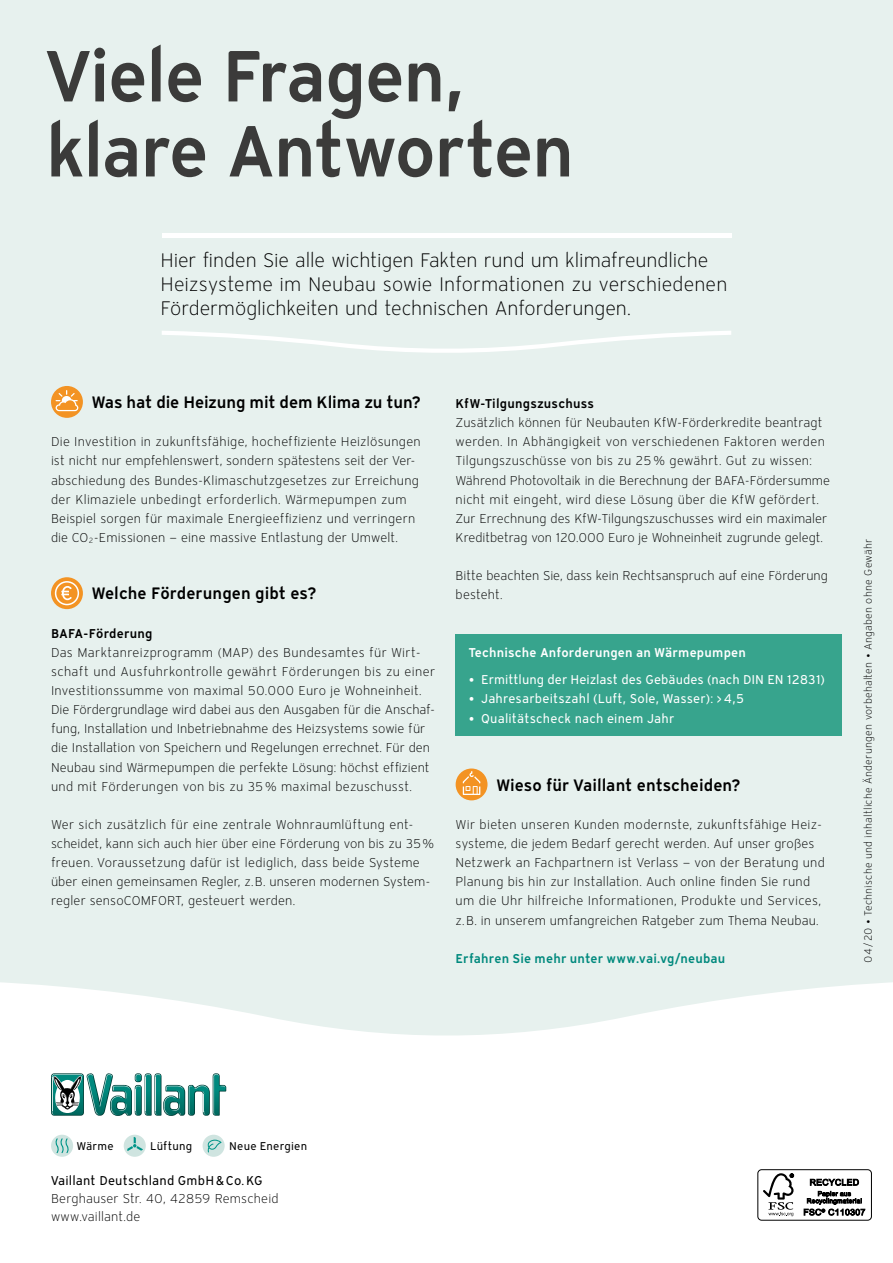
<style>
.page{position:relative;width:893px;height:1263px;background:#fff}
.page>*{position:absolute;margin:0;border:0;box-sizing:border-box;transform-origin:0 0}
.t1{font:600 72px/75px "Vaillant 14";letter-spacing:-.025em;color:#3b3b3a}
.t2{font:300 19.5px/24px "Vaillant 14";letter-spacing:-.005em;color:#000}
.t3{font:600 16.5px "Vaillant 14";letter-spacing:-.005em;color:#000}
.t4{font:300 12.75px/19.2px "Vaillant 14";letter-spacing:.01em;color:#000}
.t5{font:12.75px "Vaillant 14";letter-spacing:.005em;color:#fff}
.t6{font:600 12.75px "Vaillant 14";letter-spacing:.015em;color:#00897d}
.t7{font:600 12.75px "Vaillant 14";letter-spacing:.015em;color:#fff}
.t8{font:600 12.75px "Vaillant 14";letter-spacing:.015em;color:#000}
.t9{font:12.75px "Vaillant 14";letter-spacing:.01em;color:#000}
.t10{font:11.25px "Vaillant 14";letter-spacing:.02em;color:#000}
.t11{font:300 10.5px "Vaillant 14";letter-spacing:.02em;color:#000}
</style>
<div class="page">
<div style="left:0;top:0;width:893px;height:1058px;background:#e7f1ee"></div>
<svg style="left:0;top:982px;width:893px;height:239px"></svg>
<svg style="left:51px;top:1073px;width:33px;height:43px"></svg>
<svg style="left:52px;top:1073px;width:174px;height:43px"></svg>
<svg style="left:51px;top:1135px;width:22px;height:22px"></svg>
<div style="left:53px;top:1137px;width:18px;height:18px;background:#cfe4e0;border-radius:50%"></div>
<svg style="left:55px;top:1138px;width:14px;height:15px"></svg>
<svg style="left:203px;top:1135px;width:22px;height:22px"></svg>
<svg style="left:208px;top:1140px;width:13px;height:12px"></svg>
<svg style="left:124px;top:1135px;width:22px;height:22px"></svg>
<svg style="left:127px;top:1137px;width:16px;height:14px"></svg>
<div style="left:758px;top:1170px;width:113px;height:50px;background:#fff;border-radius:4px"></div>
<div style="left:757px;top:1169px;width:115px;height:51px;border:1px solid #000;border-radius:4px"></div>
<svg style="left:763px;top:1173px;width:31px;height:43px"></svg>
<svg style="left:804px;top:1179px;width:61px;height:36px"></svg>
<hr style="left:162px;top:234px;width:569px;height:4px;background:#fff">
<svg style="left:162px;top:331px;width:569px;height:22px"></svg>
<svg style="left:51px;top:386px;width:32px;height:32px"></svg>
<svg style="left:56px;top:390px;width:22px;height:21px"></svg>
<div style="left:456px;top:768px;width:31px;height:32px;background:#f39323;border-radius:50%"></div>
<svg style="left:463px;top:771px;width:17px;height:24px"></svg>
<svg style="left:51px;top:577px;width:32px;height:32px"></svg>
<svg style="left:55px;top:581px;width:24px;height:24px"></svg>
<div style="left:456px;top:634px;width:386px;height:101px;background:#37a48d"></div>
<h1 class="t1" style="left:46px;top:36px;width:530px">Viele Fragen, klare Antworten</h1>
<h2 class="t2" style="left:160px;top:248px;width:568px">Hier finden Sie alle wichtigen Fakten rund um klimafreundliche<br>Heizsysteme im Neubau sowie Informationen zu verschiedenen<br>Fördermöglichkeiten und technischen Anforderungen.</h2>
<p class="t3" style="left:91px;top:391px;width:331px">Was hat die Heizung mit dem Klima zu tun?</p>
<p class="t4" style="left:51px;top:432px;width:371px">Die Investition in zukunftsfähige, hocheffiziente Heizlösungen ist nicht nur empfehlenswert, sondern spätestens seit der Ver&shy;abschiedung des Bundes-Klimaschutzgesetzes zur Erreichung der Klimaziele unbedingt erforderlich. Wärmepumpen zum Beispiel sorgen für maximale Energieeffizienz und verringern die CO<sub>2</sub>-Emissionen — eine massive Entlastung der Umwelt.</p>
<p class="t3" style="left:91px;top:582px;width:227px">Welche Förderungen gibt es?</p>
<p class="t8" style="left:51px;top:624px;width:103px">BAFA-Förderung</p>
<p class="t4" style="left:51px;top:642px;width:386px">Das Marktanreizprogramm (MAP) des Bundesamtes für Wirt&shy;schaft und Ausfuhrkontrolle gewährt Förderungen bis zu einer Investitionssumme von maximal 50.000 Euro je Wohneinheit.<br>Die Fördergrundlage wird dabei aus den Ausgaben für die Anschaf&shy;fung, Installation und Inbetriebnahme des Heizsystems sowie für die Installation von Speichern und Regelungen errechnet. Für den Neubau sind Wärmepumpen die perfekte Lösung: höchst effizient und mit Förderungen von bis zu 35% maximal bezuschusst.</p>
<p class="t4" style="left:51px;top:815px;width:385px">Wer sich zusätzlich für eine zentrale Wohnraumlüftung ent&shy;scheidet, kann sich auch hier über eine Förderung von bis zu 35% freuen. Voraussetzung dafür ist lediglich, dass beide Systeme über einen gemeinsamen Regler, z.B. unseren modernen System&shy;regler sensoCOMFORT, gesteuert werden.</p>
<p class="t8" style="left:456px;top:395px;width:140px">KfW-Tilgungszuschuss</p>
<p class="t4" style="left:456px;top:413px;width:376px">Zusätzlich können für Neubauten KfW-Förderkredite beantragt werden. In Abhängigkeit von verschiedenen Faktoren werden Tilgungszuschüsse von bis zu 25% gewährt. Gut zu wissen:<br>Während Photovoltaik in die Berechnung der BAFA-Fördersumme nicht mit eingeht, wird diese Lösung über die KfW gefördert.<br>Zur Errechnung des KfW-Tilgungszuschusses wird ein maximaler Kreditbetrag von 120.000 Euro je Wohneinheit zugrunde gelegt.</p>
<p class="t4" style="left:456px;top:566px;width:374px">Bitte beachten Sie, dass kein Rechtsanspruch auf eine Förderung besteht.</p>
<p class="t7" style="left:468px;top:643px;width:279px">Technische Anforderungen an Wärmepumpen</p>
<p class="t5" style="left:468px;top:671px;width:358px">• Ermittlung der Heizlast des Gebäudes (nach DIN EN 12831)</p>
<p class="t5" style="left:468px;top:691px;width:277px">• Jahresarbeitszahl (Luft, Sole, Wasser): &gt;4,5</p>
<p class="t5" style="left:468px;top:710px;width:207px">• Qualitätscheck nach einem Jahr</p>
<p class="t3" style="left:496px;top:774px;width:246px">Wieso für Vaillant entscheiden?</p>
<p class="t4" style="left:456px;top:815px;width:371px">Wir bieten unseren Kunden modernste, zukunftsfähige Heiz&shy;systeme, die jedem Bedarf gerecht werden. Auf unser großes Netzwerk an Fachpartnern ist Verlass — von der Beratung und Planung bis hin zur Installation. Auch online finden Sie rund um die Uhr hilfreiche Informationen, Produkte und Services, z.B. in unserem umfangreichen Ratgeber zum Thema Neubau.</p>
<p class="t6" style="left:456px;top:950px;width:271px">Erfahren Sie mehr unter www.vai.vg/neubau</p>
<p class="t11" style="left:861px;top:963px;width:426px;rotate:-90deg">04/20 • Technische und inhaltliche Änderungen vorbehalten • Angaben ohne Gewähr</p>
<p class="t10" style="left:77px;top:1138px;width:39px">Wärme</p>
<p class="t10" style="left:150px;top:1138px;width:44px">Lüftung</p>
<p class="t10" style="left:229px;top:1138px;width:80px">Neue Energien</p>
<p class="t9" style="left:51px;top:1172px;width:213px">Vaillant Deutschland GmbH&amp;Co.KG</p>
<p class="t4" style="left:51px;top:1189px;width:229px;line-height:18px">Berghauser Str. 40, 42859 Remscheid www.vaillant.de</p>
</div>
